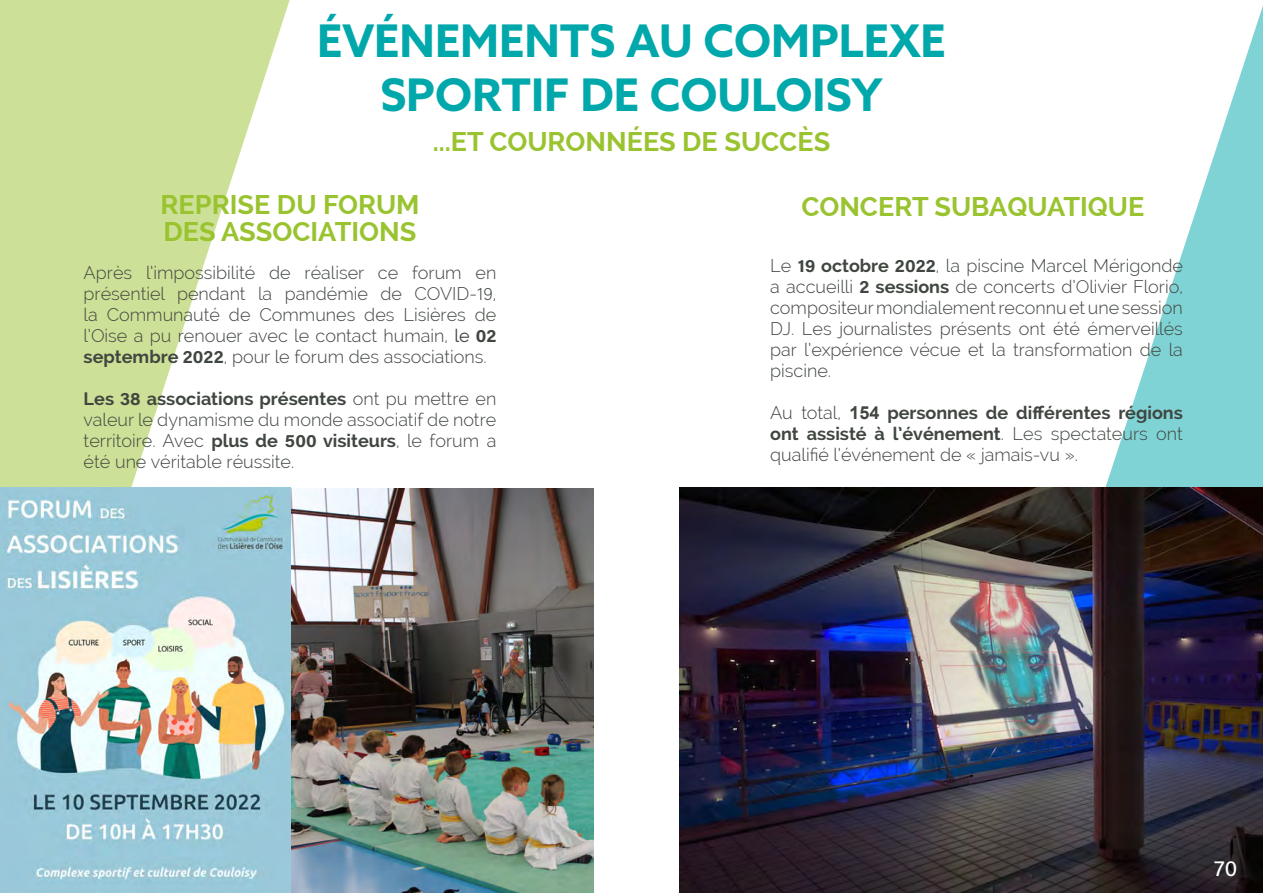
<style>
.page{position:relative;width:1263px;height:893px;background:#fff}
.page>*{position:absolute;margin:0;border:0;box-sizing:border-box;transform-origin:0 0}
.Titre_3_gauche{font:700 45px/54px "Azo Sans";color:#00a8ab;text-align:center}
.Texte_courant_gauche{font:700 27px "Raleway";color:#99c32f}
.Titre_1_centré{font:21px "Acumin Variable Concept";color:#fff}
.t1{font:300 18px/21px "Raleway";color:#404640;text-align:justify}
.s1{font-family:"Acumin Variable Concept";font-weight:400}
.s2{font-weight:400}
.s3{font-weight:700}
.s4{font-family:"Arial";font-weight:700}
</style>
<div class="page">
<svg style="left:973px;top:6px;width:290px;height:482px"></svg>
<svg style="left:0;top:0;width:290px;height:488px;fill:#cce197"></svg>
<img style="left:0;top:488px;width:593px;height:405px">
<img style="left:679px;top:488px;width:584px;height:405px">
<p class="Titre_3_gauche" style="left:317px;top:13px;width:630px">ÉVÉNEMENTS AU COMPLEXE<br>SPORTIF DE COULOISY</p>
<p class="Texte_courant_gauche" style="left:433px;top:126px;width:399px">...ET COURONNÉES DE SUCCÈS</p>
<p class="Texte_courant_gauche" style="left:160px;top:189px;width:261px">REPRISE DU FORUM</p>
<p class="Texte_courant_gauche" style="left:801px;top:191px;width:344px">CONCERT SUBAQUATIQUE</p>
<p class="Texte_courant_gauche" style="left:164px;top:216px;width:254px">DES ASSOCIATIONS</p>
<p class="t1" style="left:84px;top:262px;width:414px">Après l’impossibilité de réaliser ce forum en présentiel pendant la pandémie de COVID-<span class="s1">19</span>, la Communauté de Communes des Lisières de l’Oise a pu renouer avec le contact humain, <span class="s2">le</span> <span class="s1">02 </span><span class="s3">septembre</span> <span class="s1">2022</span>, pour le forum des associations.</p>
<p class="t1" style="left:84px;top:388px;width:414px"><span class="s3">Les</span> <span class="s1">38</span> <span class="s3">associations présentes</span> ont pu mettre en valeur le dynamisme du monde associatif de notre territoire. Avec <span class="s3">plus de</span> <span class="s1">500</span> <span class="s3">visiteurs</span>, le forum a été une véritable réussite.</p>
<p class="t1" style="left:770px;top:255px;width:414px">Le <span class="s1">19</span> <span class="s3">octobre</span> <span class="s1">2022</span>, la piscine Marcel Mérigonde a accueilli <span class="s1">2</span> <span class="s3">sessions</span> de concerts d’Olivier Florio, compositeur mondialement reconnu et une session DJ. Les journalistes présents ont été émerveillés par l’expérience vécue et la transformation de la piscine.</p>
<p class="t1" style="left:770px;top:402px;width:414px">Au total, <span class="s4">154</span> <span class="s3">personnes de différentes régions ont assisté à l’événement</span>. Les spectateurs ont qualifié l’événement de « jamais-vu ».</p>
<p class="Titre_1_centré" style="left:1214px;top:854px;width:25px">70</p>
</div>
